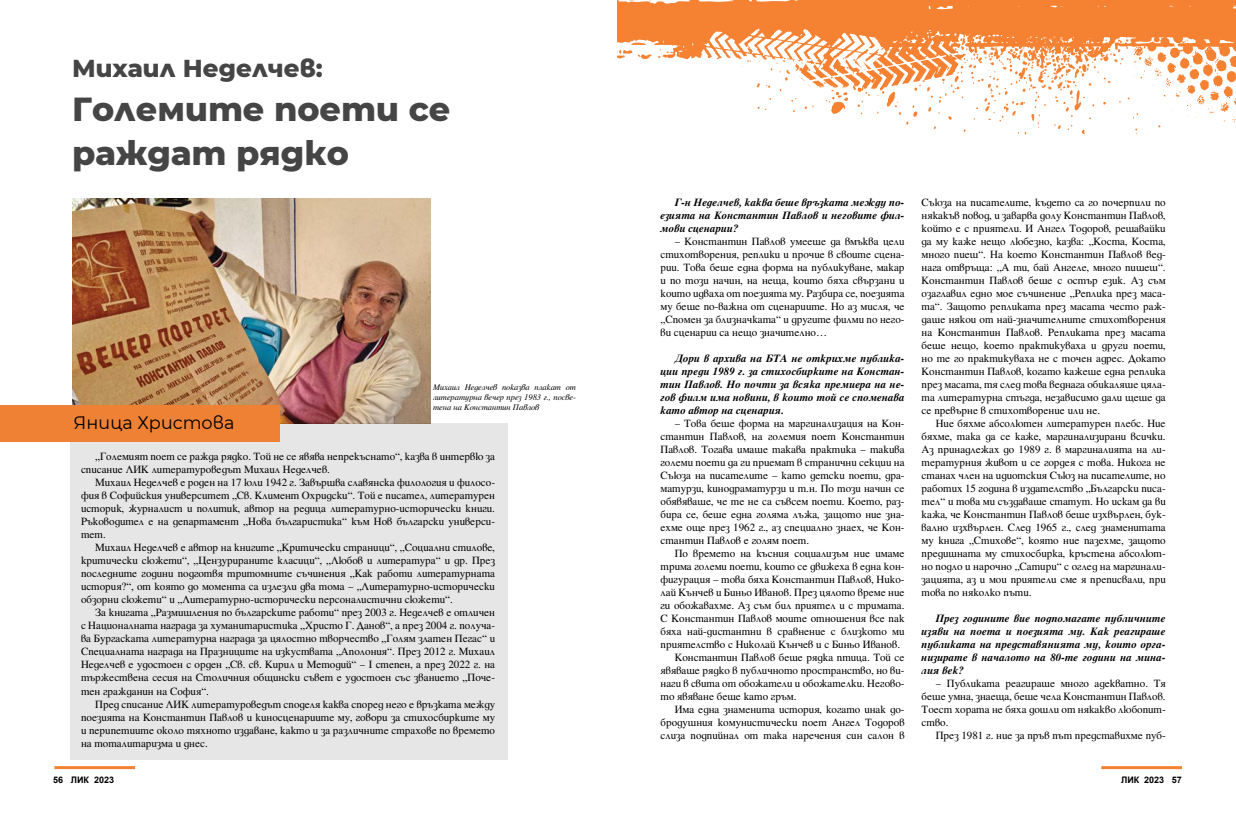
<style>
.page{position:relative;width:1236px;height:814px;background:#fff}
.page>*{position:absolute;margin:0;border:0;box-sizing:border-box;transform-origin:0 0}
.t1{font:800 34px/44px "Montserrat";color:#454546}
.t2{font:800 25px "Montserrat";color:#454546}
.t3{font:18px "Montserrat";color:#000}
.t4{font:11px/13px "Pliska";color:#000;text-align:justify}
.t5{font:italic 700 11px/13px "Pliska";color:#000;text-align:justify}
.t6{font:700 9px "Arial";color:#000}
.t7{font:italic 8.5px/10px "Pliska";color:#000;text-align:justify}
</style>
<div class="page">
<hr style="left:1101px;top:766px;width:81px;height:3px;background:#f58232">
<hr style="left:54px;top:766px;width:81px;height:3px;background:#f58232">
<img style="left:72px;top:198px;width:358px;height:225px">
<div style="left:71px;top:423px;width:437px;height:336px;background:#e6e6e6"></div>
<div style="left:0;top:405px;width:279px;height:36px;background:#ef8134"></div>
<svg style="left:618px;top:0;width:618px;height:60px;background:#f58b42"></svg>
<svg style="left:742px;top:31px;width:494px;height:103px"></svg>
<h2 class="t2" style="left:72px;top:50px;width:252px">Михаил Неделчев:</h2>
<h1 class="t1" style="left:72px;top:85px;width:380px">Големите поети се раждат рядко</h1>
<h3 class="t3" style="left:74px;top:410px;width:162px">Яница Христова</h3>
<p class="t7" style="left:433px;top:382px;width:144px">Михаил Неделчев показва плакат от литературна вечер през 1983 г., посве&shy;тена на Константин Павлов</p>
<p class="t4" style="left:81px;top:449px;width:415px;text-indent:14px">„Големият поет се ражда рядко. Той не се явява непрекъснато“, казва в интервю за списание ЛИК литературоведът Михаил Неделчев.</p>
<p class="t4" style="left:81px;top:475px;width:416px;text-indent:14px">Михаил Неделчев е роден на 17 юли 1942 г. Завършва славянска филология и филосо&shy;фия в Софийския университет „Св. Климент Охридски“. Той е писател, литературен историк, журналист и политик, автор на редица литературно-исторически книги.<br>Ръководител е на департамент „Нова българистика“ към Нов български универси&shy;тет.</p>
<p class="t4" style="left:81px;top:540px;width:416px;text-indent:14px">Михаил Неделчев е автор на книгите „Критически страници“, „Социални стилове, критически сюжети“, „Цензурираните класици“, „Любов и литература“ и др. През последните години подготвя тритомните съчинения „Как работи литературната история?“, от която до момента са излезли два тома – „Литературно-исторически обзорни сюжети“ и „Литературно-исторически персоналистични сюжети“.</p>
<p class="t4" style="left:81px;top:605px;width:416px;text-indent:14px">За книгата „Размишления по българските работи“ през 2003 г. Неделчев е отличен с Националната награда за хуманитаристика „Христо Г. Данов“, а през 2004 г. получа&shy;ва Бургаската литературна награда за цялостно творчество „Голям златен Пегас“ и Специалната награда на Празниците на изкуствата „Аполония“. През 2012 г. Михаил Неделчев е удостоен с орден „Св. св. Кирил и Методий“ – I степен, а през 2022 г. на тържествена сесия на Столичния общински съвет е удостоен със званието „Поче&shy;тен гражданин на София“.</p>
<p class="t4" style="left:81px;top:696px;width:416px;text-indent:14px">Пред списание ЛИК литературоведът споделя каква според него е връзката между поезията на Константин Павлов и киносценариите му, говори за стихосбирките му и перипетиите около тяхното издаване, както и за различните страхове по времето на тоталитаризма и днес.</p>
<p class="t5" style="left:660px;top:195px;width:246px;text-indent:14px">Г-н Неделчев, каква беше връзката между по&shy;езията на Константин Павлов и неговите фил&shy;мови сценарии?</p>
<p class="t4" style="left:660px;top:234px;width:246px;text-indent:14px">– Константин Павлов умееше да вмъква цели стихотворения, реплики и прочие в своите сцена&shy;рии. Това беше една форма на публикуване, макар и по този начин, на неща, които бяха свързани и които идваха от поезията му. Разбира се, поезията му беше по-важна от сценариите. Но аз мисля, че „Спомен за близначката“ и другите филми по него&shy;ви сценарии са нещо значително…</p>
<p class="t5" style="left:660px;top:351px;width:246px;text-indent:14px">Дори в архива на БТА не открихме публика&shy;ции преди 1989 г. за стихосбирките на Констан&shy;тин Павлов. Но почти за всяка премиера на не&shy;гов филм има новини, в които той се споменава като автор на сценария.</p>
<p class="t4" style="left:660px;top:416px;width:246px;text-indent:14px">– Това беше форма на маргинализация на Кон&shy;стантин Павлов, на големия поет Константин Павлов. Тогава имаше такава практика – такива големи поети да ги приемат в странични секции на Съюза на писателите – като детски поети, дра&shy;матурзи, кинодраматурзи и т.н. По този начин се обявяваше, че те не са съвсем поети. Което, раз&shy;бира се, беше една голяма лъжа, защото ние зна&shy;ехме още през 1962 г., аз специално знаех, че Кон&shy;стантин Павлов е голям поет.</p>
<p class="t4" style="left:675px;top:546px;width:231px">По времето на късния социализъм ние имаме</p>
<p class="t4" style="left:660px;top:559px;width:246px">трима големи поети, които се движеха в една кон-</p>
<p class="t4" style="left:660px;top:572px;width:246px">фигурация – това бяха Константин Павлов, Нико-</p>
<p class="t4" style="left:660px;top:585px;width:246px">лай Кънчев и Биньо Иванов. През цялото време ние</p>
<p class="t4" style="left:660px;top:598px;width:246px">ги обожавахме. Аз съм бил приятел и с тримата.</p>
<p class="t4" style="left:660px;top:611px;width:246px">С Константин Павлов моите отношения все пак</p>
<p class="t4" style="left:660px;top:624px;width:246px">бяха най-дистантни в сравнение с близкото ми</p>
<p class="t4" style="left:660px;top:637px;width:241px">приятелство с Николай Кънчев и с Биньо Иванов.</p>
<p class="t4" style="left:675px;top:650px;width:231px">Константин Павлов беше рядка птица. Той се</p>
<p class="t4" style="left:660px;top:663px;width:246px">явяваше рядко в публичното пространство, но ви-</p>
<p class="t4" style="left:660px;top:676px;width:246px">наги в свита от обожатели и обожателки. Негово-</p>
<p class="t4" style="left:660px;top:689px;width:138px">то явяване беше като гръм.</p>
<p class="t4" style="left:675px;top:702px;width:231px">Има една знаменита история, когато инак до-</p>
<p class="t4" style="left:660px;top:715px;width:246px">бродушния комунистически поет Ангел Тодоров</p>
<p class="t4" style="left:660px;top:728px;width:246px">слиза подпийнал от така наречения син салон в</p>
<p class="t4" style="left:922px;top:194px;width:246px">Съюза на писателите, където са го почерпили по някакъв повод, и заварва долу Константин Павлов, който е с приятели. И Ангел Тодоров, решавайки да му каже нещо любезно, казва: „Коста, Коста, много пиеш“. На което Константин Павлов вед&shy;нага отвръща: „А ти, бай Ангеле, много пишеш“.<br>Константин Павлов беше с остър език. Аз съм озаглавил едно мое съчинение „Реплика през маса&shy;та“. Защото репликата през масата често раж&shy;даше някои от най-значителните стихотворения на Константин Павлов. Репликата през масата беше нещо, което практикуваха и други поети, но те го практикуваха не с точен адрес. Докато Константин Павлов, когато кажеше една реплика през масата, тя след това веднага обикаляше цяла&shy;та литературна стъгда, независимо дали щеше да се превърне в стихотворение или не.</p>
<p class="t4" style="left:922px;top:415px;width:246px;text-indent:14px">Ние бяхме абсолютен литературен плебс. Ние бяхме, така да се каже, маргинализирани всички.<br>Аз принадлежах до 1989 г. в маргиналията на ли&shy;тературния живот и се гордея с това. Никога не станах член на идиотския Съюз на писателите, но работих 15 година в издателство „Български писа&shy;тел“ и това ми създаваше статут. Но искам да ви кажа, че Константин Павлов беше изхвърлен, бук&shy;вално изхвърлен. След 1965 г., след знаменитата му книга „Стихове“, която ние пазехме, защото предишната му стихосбирка, кръстена абсолют&shy;но подло и нарочно „Сатири“ с оглед на маргинали&shy;зацията, аз и мои приятели сме я преписвали, при това по няколко пъти.</p>
<p class="t5" style="left:922px;top:611px;width:246px;text-indent:14px">През годините вие подпомагате публичните изяви на поета и поезията му. Как реагираше публиката на представянията му, които орга&shy;низирате в началото на 80-те години на мина&shy;лия век?</p>
<p class="t4" style="left:922px;top:675px;width:246px;text-indent:14px">– Публиката реагираше много адекватно. Тя беше умна, знаеща, беше чела Константин Павлов.<br>Тоест хората не бяха дошли от някакво любопит&shy;ство.</p>
<p class="t4" style="left:936px;top:728px;width:231px">През 1981 г. ние за пръв път представихме пуб-</p>
<p class="t6" style="left:53px;top:773px;width:62px">56 ЛИК 2023</p>
<p class="t6" style="left:1121px;top:773px;width:62px">ЛИК 2023 57</p>
</div>
